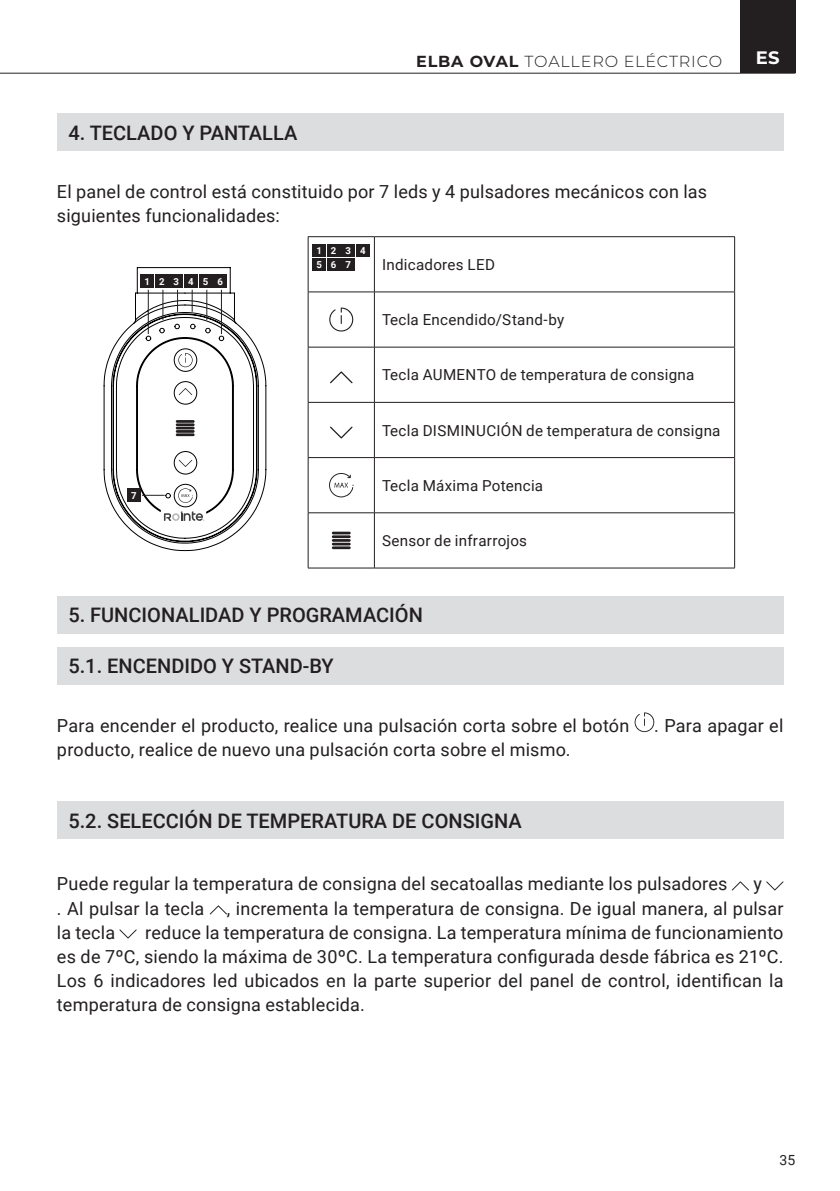
<style>
.page{position:relative;width:840px;height:1191px;background:#fff}
.page>*{position:absolute;margin:0;border:0;box-sizing:border-box;transform-origin:0 0}
.t1{font:500 20px "Roboto";color:#231f20}
.t2{font:18px/24px "Roboto";letter-spacing:.01em;color:#231f20}
.t3{font:700 18px "Montserrat";color:#fff}
.t4{font:300 16px "Montserrat";letter-spacing:.05em;color:#231f20}
.t5{font:15.2px "Roboto";letter-spacing:.02em;color:#231f20}
.t6{font:14px "Roboto";color:#231f20}
.t7{font:700 9.6px/14.4px "Roboto";letter-spacing:.95em;color:#fff}
.s1{font-weight:700}
</style>
<div class="page">
<hr style="left:0;top:73px;width:795px;height:1px;background:#231f20">
<div style="left:739px;top:0;width:56px;height:73px;background:#231f20"></div>
<div style="left:57px;top:113px;width:726px;height:38px;background:#dcdddf"></div>
<div style="left:57px;top:595px;width:726px;height:38px;background:#dcdddf"></div>
<div style="left:57px;top:647px;width:726px;height:37px;background:#dcdddf"></div>
<svg style="left:634px;top:712px;width:20px;height:20px"></svg>
<div style="left:57px;top:801px;width:726px;height:38px;background:#dcdddf"></div>
<svg style="left:731px;top:881px;width:17px;height:9px"></svg>
<svg style="left:766px;top:881px;width:17px;height:9px"></svg>
<svg style="left:210px;top:905px;width:17px;height:9px"></svg>
<svg style="left:119px;top:929px;width:18px;height:9px"></svg>
<svg style="left:103px;top:267px;width:163px;height:284px"></svg>
<div style="left:174px;top:348px;width:23px;height:23px;border:1px solid #000001;border-radius:50%"></div>
<div style="left:174px;top:451px;width:23px;height:23px;border:1px solid #000001;border-radius:50%"></div>
<div style="left:174px;top:381px;width:23px;height:23px;border:1px solid #000001;border-radius:50%"></div>
<div style="left:174px;top:484px;width:23px;height:23px;border:1px solid #000001;border-radius:50%"></div>
<svg style="left:178px;top:353px;width:14px;height:14px"></svg>
<svg style="left:179px;top:388px;width:13px;height:7px"></svg>
<svg style="left:178px;top:488px;width:15px;height:15px"></svg>
<svg style="left:179px;top:460px;width:13px;height:7px"></svg>
<hr style="left:176px;top:420px;width:18px;height:3px;background:#231f20">
<hr style="left:176px;top:423px;width:18px;height:3px;background:#231f20">
<svg style="left:176px;top:427px;width:18px;height:2px"></svg>
<hr style="left:176px;top:430px;width:18px;height:3px;background:#231f20">
<hr style="left:176px;top:433px;width:18px;height:3px;background:#231f20">
<div style="left:140px;top:274px;width:14px;height:14px;background:#231f20"></div>
<div style="left:155px;top:274px;width:13px;height:14px;background:#231f20"></div>
<div style="left:170px;top:274px;width:13px;height:14px;background:#231f20"></div>
<div style="left:184px;top:274px;width:13px;height:14px;background:#231f20"></div>
<div style="left:199px;top:274px;width:13px;height:14px;background:#231f20"></div>
<div style="left:213px;top:274px;width:14px;height:14px;background:#231f20"></div>
<div style="left:127px;top:488px;width:13px;height:14px;background:#231f20"></div>
<hr style="left:308px;top:236px;width:66px;height:1px;background:#231f20">
<hr style="left:307px;top:237px;width:1px;height:55px;background:#231f20">
<hr style="left:374px;top:236px;width:360px;height:1px;background:#231f20">
<hr style="left:374px;top:237px;width:1px;height:55px;background:#231f20">
<hr style="left:733px;top:237px;width:1px;height:55px;background:#231f20">
<hr style="left:308px;top:291px;width:66px;height:1px;background:#231f20">
<hr style="left:307px;top:292px;width:1px;height:55px;background:#231f20">
<hr style="left:374px;top:291px;width:360px;height:1px;background:#231f20">
<hr style="left:374px;top:292px;width:1px;height:55px;background:#231f20">
<hr style="left:733px;top:292px;width:1px;height:55px;background:#231f20">
<hr style="left:308px;top:347px;width:66px;height:1px;background:#231f20">
<hr style="left:307px;top:347px;width:1px;height:55px;background:#231f20">
<hr style="left:374px;top:347px;width:360px;height:1px;background:#231f20">
<hr style="left:374px;top:347px;width:1px;height:55px;background:#231f20">
<hr style="left:733px;top:347px;width:1px;height:55px;background:#231f20">
<hr style="left:308px;top:402px;width:66px;height:1px;background:#231f20">
<hr style="left:307px;top:402px;width:1px;height:55px;background:#231f20">
<hr style="left:374px;top:402px;width:360px;height:1px;background:#231f20">
<hr style="left:374px;top:402px;width:1px;height:55px;background:#231f20">
<hr style="left:733px;top:402px;width:1px;height:55px;background:#231f20">
<hr style="left:308px;top:457px;width:66px;height:1px;background:#231f20">
<hr style="left:307px;top:458px;width:1px;height:54px;background:#231f20">
<hr style="left:374px;top:457px;width:360px;height:1px;background:#231f20">
<hr style="left:374px;top:458px;width:1px;height:54px;background:#231f20">
<hr style="left:733px;top:458px;width:1px;height:54px;background:#231f20">
<hr style="left:308px;top:512px;width:66px;height:1px;background:#231f20">
<hr style="left:307px;top:513px;width:1px;height:55px;background:#231f20">
<hr style="left:374px;top:512px;width:360px;height:1px;background:#231f20">
<hr style="left:374px;top:513px;width:1px;height:55px;background:#231f20">
<hr style="left:733px;top:513px;width:1px;height:55px;background:#231f20">
<hr style="left:308px;top:567px;width:66px;height:1px;background:#231f20">
<hr style="left:374px;top:567px;width:360px;height:1px;background:#231f20">
<svg style="left:329px;top:307px;width:24px;height:24px"></svg>
<svg style="left:330px;top:371px;width:22px;height:12px"></svg>
<svg style="left:330px;top:426px;width:22px;height:12px"></svg>
<svg style="left:329px;top:473px;width:24px;height:24px"></svg>
<svg style="left:331px;top:543px;width:19px;height:2px"></svg>
<hr style="left:331px;top:546px;width:19px;height:3px;background:#231f20">
<hr style="left:331px;top:535px;width:19px;height:3px;background:#231f20">
<hr style="left:331px;top:539px;width:19px;height:3px;background:#231f20">
<hr style="left:331px;top:531px;width:19px;height:3px;background:#231f20">
<div style="left:312px;top:244px;width:13px;height:12px;background:#231f20"></div>
<div style="left:327px;top:244px;width:13px;height:12px;background:#231f20"></div>
<div style="left:341px;top:244px;width:14px;height:12px;background:#231f20"></div>
<div style="left:356px;top:244px;width:13px;height:12px;background:#231f20"></div>
<div style="left:312px;top:258px;width:13px;height:13px;background:#231f20"></div>
<div style="left:327px;top:258px;width:13px;height:13px;background:#231f20"></div>
<div style="left:341px;top:258px;width:14px;height:13px;background:#231f20"></div>
<hr style="left:148px;top:290px;width:1px;height:44px;background:#231f20">
<svg style="left:142px;top:495px;width:22px;height:1px"></svg>
<hr style="left:221px;top:290px;width:1px;height:44px;background:#231f20">
<hr style="left:162px;top:290px;width:1px;height:30px;background:#231f20">
<hr style="left:206px;top:290px;width:1px;height:30px;background:#231f20">
<svg style="left:177px;top:290px;width:1px;height:22px"></svg>
<svg style="left:192px;top:290px;width:1px;height:22px"></svg>
<p class="t1" style="left:68px;top:119px;width:230px">4. TECLADO Y PANTALLA</p>
<p class="t4" style="left:416px;top:50px;width:307px"><span class="s1">ELBA OVAL</span> TOALLERO ELÉCTRICO</p>
<p class="t3" style="left:755px;top:45px;width:25px">ES</p>
<p class="t2" style="left:57px;top:179px;width:651px">El panel de control está constituido por 7 leds y 4 pulsadores mecánicos con las siguientes funcionalidades:</p>
<p class="t7" style="left:144px;top:274px;width:80px">123456</p>
<p class="t7" style="left:131px;top:488px;width:7px">7</p>
<p class="t7" style="left:316px;top:243px;width:51px">1234<br>567</p>
<p class="t5" style="left:382px;top:254px;width:114px">Indicadores LED</p>
<p class="t5" style="left:382px;top:309px;width:184px">Tecla Encendido/Stand-by</p>
<p class="t5" style="left:382px;top:364px;width:314px">Tecla AUMENTO de temperatura de consigna</p>
<p class="t5" style="left:382px;top:419px;width:340px">Tecla DISMINUCIÓN de temperatura de consigna</p>
<p class="t5" style="left:382px;top:475px;width:163px">Tecla Máxima Potencia</p>
<p class="t5" style="left:382px;top:530px;width:146px">Sensor de infrarrojos</p>
<p class="t1" style="left:68px;top:601px;width:356px">5. FUNCIONALIDAD Y PROGRAMACIÓN</p>
<p class="t1" style="left:68px;top:652px;width:267px">5.1. ENCENDIDO Y STAND-BY</p>
<p class="t2" style="left:57px;top:713px;width:573px">Para encender el producto, realice una pulsación corta sobre el botón</p>
<p class="t2" style="left:654px;top:713px;width:131px">. Para apagar el</p>
<p class="t2" style="left:57px;top:737px;width:515px">producto, realice de nuevo una pulsación corta sobre el mismo.</p>
<p class="t1" style="left:68px;top:806px;width:454px">5.2. SELECCIÓN DE TEMPERATURA DE CONSIGNA</p>
<p class="t2" style="left:57px;top:871px;width:671px">Puede regular la temperatura de consigna del secatoallas mediante los pulsadores</p>
<p class="t2" style="left:753px;top:871px;width:10px">y</p>
<p class="t2" style="left:57px;top:895px;width:149px">. Al pulsar la tecla</p>
<p class="t2" style="left:227px;top:895px;width:557px">, incrementa la temperatura de consigna. De igual manera, al pulsar</p>
<p class="t2" style="left:57px;top:919px;width:60px">la tecla</p>
<p class="t2" style="left:57px;top:919px;width:727px;text-align:justify;text-indent:88px">reduce la temperatura de consigna. La temperatura mínima de funcionamiento es de 7ºC, siendo la máxima de 30ºC. La temperatura configurada desde fábrica es 21ºC.<br>Los 6 indicadores led ubicados en la parte superior del panel de control, identifican la temperatura de consigna establecida.</p>
<p class="t6" style="left:779px;top:1150px;width:17px">35</p>
</div>
